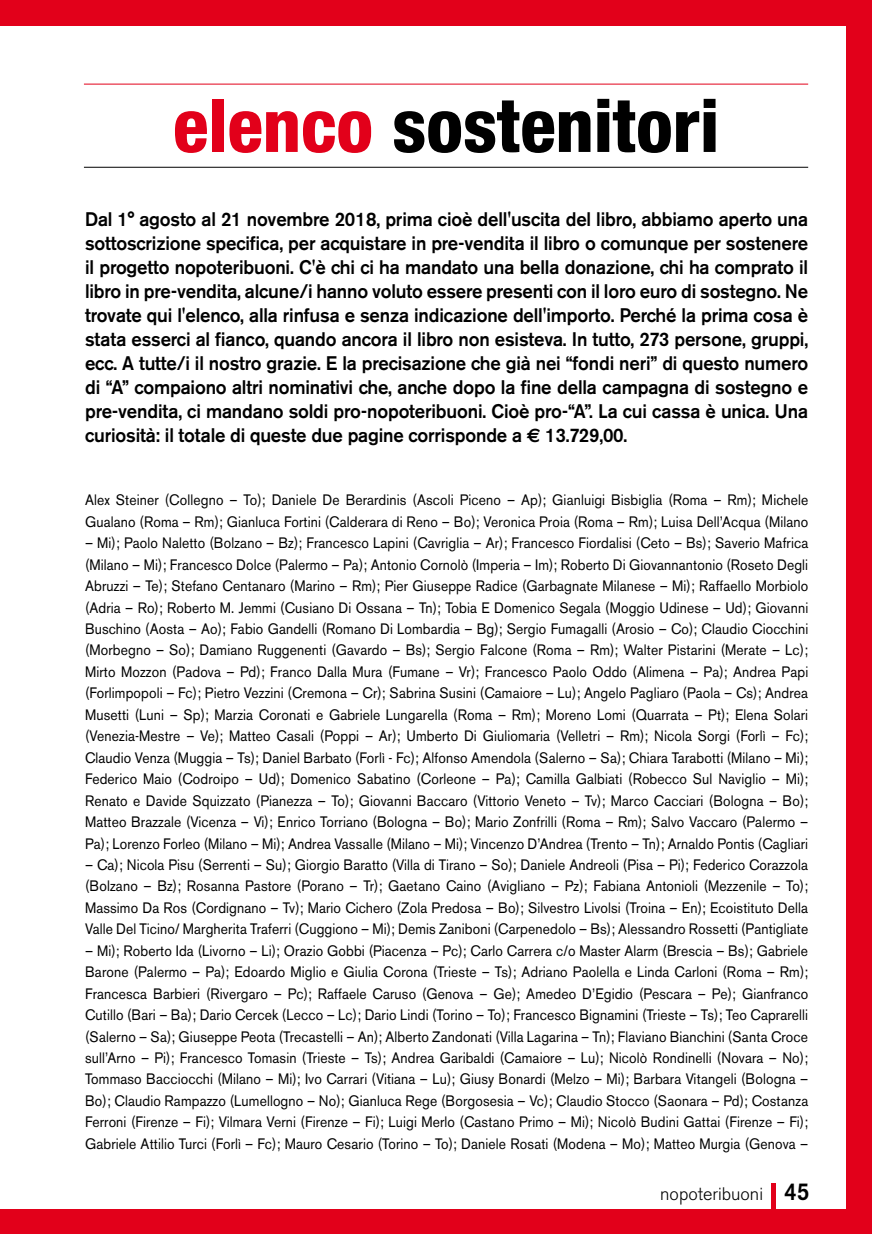
<style>
.page{position:relative;width:872px;height:1234px;background:#fff}
.page>*{position:absolute;margin:0;border:0;box-sizing:border-box;transform-origin:0 0}
.t1{font:800 condensed 73.5px "Helvetica Neue LT Std";color:#000}
.t2{font:500 19.5px/24px "Akzidenz Grotesk BE";letter-spacing:-.01em;color:#000;text-align:justify;scale:.95 1}
.t3{font:300 18px "Akzidenz Grotesk BE";color:#000}
.t4{font:15px/21.5px "Akzidenz Grotesk BE";letter-spacing:.01em;color:#000;text-align:justify;scale:.92 1}
.s1{color:#e2001a}
.s2{font-family:"Euro Sans";font-weight:700}
.s3{font-weight:500;font-size:24.15px}
</style>
<div class="page">
<hr style="left:84px;top:84px;width:724px;height:1px;background:#e2001a">
<hr style="left:84px;top:167px;width:724px;height:1px;background:#000">
<div style="left:771px;top:1182px;width:5px;height:51px;background:#e2001a"></div>
<div style="left:0;top:1208px;width:872px;height:25px;background:#e2001a"></div>
<div style="left:0;top:0;width:872px;height:26px;background:#e2001a"></div>
<div style="left:846px;top:0;width:26px;height:1233px;background:#e2001a"></div>
<h1 class="t1" style="left:173px;top:80px;width:547px"><span class="s1">elenco</span> sostenitori</h1>
<p class="t2" style="left:85px;top:207px;width:762px">Dal 1° agosto al 21 novembre 2018, prima cioè dell'uscita del libro, abbiamo aperto una sottoscrizione specifica, per acquistare in pre-vendita il libro o comunque per sostenere il progetto nopoteribuoni. C'è chi ci ha mandato una bella donazione, chi ha comprato il libro in pre-vendita, alcune/i hanno voluto essere presenti con il loro euro di sostegno. Ne trovate qui l'elenco, alla rinfusa e senza indicazione dell'importo. Perché la prima cosa è stata esserci al fianco, quando ancora il libro non esisteva. In tutto, 273 persone, gruppi, ecc. A tutte/i il nostro grazie. E la precisazione che già nei “fondi neri” di questo numero di “A” compaiono altri nominativi che, anche dopo la fine della campagna di sostegno e pre-vendita, ci mandano soldi pro-nopoteribuoni. Cioè pro-“A”. La cui cassa è unica. Una curiosità: il totale di queste due pagine corrisponde a <span class="s2">€</span> 13.729,00.</p>
<p class="t4" style="left:85px;top:489px;width:787px">Alex Steiner (Collegno – To); Daniele De Berardinis (Ascoli Piceno – Ap); Gianluigi Bisbiglia (Roma – Rm); Michele<br>Gualano (Roma – Rm); Gianluca Fortini (Calderara di Reno – Bo); Veronica Proia (Roma – Rm); Luisa Dell’Acqua (Milano</p>
<p class="t4" style="left:85px;top:532px;width:787px">– Mi); Paolo Naletto (Bolzano – Bz); Francesco Lapini (Cavriglia – Ar); Francesco Fiordalisi (Ceto – Bs); Saverio Mafrica (Milano – Mi); Francesco Dolce (Palermo – Pa); Antonio Cornolò (Imperia – Im); Roberto Di Giovannantonio (Roseto Degli Abruzzi – Te); Stefano Centanaro (Marino – Rm); Pier Giuseppe Radice (Garbagnate Milanese – Mi); Raffaello Morbiolo (Adria – Ro); Roberto M. Jemmi (Cusiano Di Ossana – Tn); Tobia E Domenico Segala (Moggio Udinese – Ud); Giovanni Buschino (Aosta – Ao); Fabio Gandelli (Romano Di Lombardia – Bg); Sergio Fumagalli (Arosio – Co); Claudio Ciocchini (Morbegno – So); Damiano Ruggenenti (Gavardo – Bs); Sergio Falcone (Roma – Rm); Walter Pistarini (Merate – Lc); Mirto Mozzon (Padova – Pd); Franco Dalla Mura (Fumane – Vr); Francesco Paolo Oddo (Alimena – Pa); Andrea Papi (Forlimpopoli – Fc); Pietro Vezzini (Cremona – Cr); Sabrina Susini (Camaiore – Lu); Angelo Pagliaro (Paola – Cs); Andrea Musetti (Luni – Sp); Marzia Coronati e Gabriele Lungarella (Roma – Rm); Moreno Lomi (Quarrata – Pt); Elena Solari (Venezia-Mestre – Ve); Matteo Casali (Poppi – Ar); Umberto Di Giuliomaria (Velletri – Rm); Nicola Sorgi (Forlì – Fc); Claudio Venza (Muggia – Ts); Daniel Barbato (Forlì - Fc); Alfonso Amendola (Salerno – Sa); Chiara Tarabotti (Milano – Mi); Federico Maio (Codroipo – Ud); Domenico Sabatino (Corleone – Pa); Camilla Galbiati (Robecco Sul Naviglio – Mi); Renato e Davide Squizzato (Pianezza – To); Giovanni Baccaro (Vittorio Veneto – Tv); Marco Cacciari (Bologna – Bo); Matteo Brazzale (Vicenza – Vi); Enrico Torriano (Bologna – Bo); Mario Zonfrilli (Roma – Rm); Salvo Vaccaro (Palermo – Pa); Lorenzo Forleo (Milano – Mi); Andrea Vassalle (Milano – Mi); Vincenzo D’Andrea (Trento – Tn); Arnaldo Pontis (Cagliari</p>
<p class="t4" style="left:85px;top:853px;width:787px">– Ca); Nicola Pisu (Serrenti – Su); Giorgio Baratto (Villa di Tirano – So); Daniele Andreoli (Pisa – Pi); Federico Corazzola (Bolzano – Bz); Rosanna Pastore (Porano – Tr); Gaetano Caino (Avigliano – Pz); Fabiana Antonioli (Mezzenile – To); Massimo Da Ros (Cordignano – Tv); Mario Cichero (Zola Predosa – Bo); Silvestro Livolsi (Troina – En); Ecoistituto Della Valle Del Ticino/ Margherita Traferri (Cuggiono – Mi); Demis Zaniboni (Carpenedolo – Bs); Alessandro Rossetti (Pantigliate</p>
<p class="t4" style="left:85px;top:939px;width:787px">– Mi); Roberto Ida (Livorno – Li); Orazio Gobbi (Piacenza – Pc); Carlo Carrera c/o Master Alarm (Brescia – Bs); Gabriele Barone (Palermo – Pa); Edoardo Miglio e Giulia Corona (Trieste – Ts); Adriano Paolella e Linda Carloni (Roma – Rm); Francesca Barbieri (Rivergaro – Pc); Raffaele Caruso (Genova – Ge); Amedeo D’Egidio (Pescara – Pe); Gianfranco Cutillo (Bari – Ba); Dario Cercek (Lecco – Lc); Dario Lindi (Torino – To); Francesco Bignamini (Trieste – Ts); Teo Caprarelli (Salerno – Sa); Giuseppe Peota (Trecastelli – An); Alberto Zandonati (Villa Lagarina – Tn); Flaviano Bianchini (Santa Croce sull’Arno – Pi); Francesco Tomasin (Trieste – Ts); Andrea Garibaldi (Camaiore – Lu); Nicolò Rondinelli (Novara – No); Tommaso Bacciocchi (Milano – Mi); Ivo Carrari (Vitiana – Lu); Giusy Bonardi (Melzo – Mi); Barbara Vitangeli (Bologna – Bo); Claudio Rampazzo (Lumellogno – No); Gianluca Rege (Borgosesia – Vc); Claudio Stocco (Saonara – Pd); Costanza Ferroni (Firenze – Fi); Vilmara Verni (Firenze – Fi); Luigi Merlo (Castano Primo – Mi); Nicolò Budini Gattai (Firenze – Fi); Gabriele Attilio Turci (Forlì – Fc); Mauro Cesario (Torino – To); Daniele Rosati (Modena – Mo); Matteo Murgia (Genova –</p>
<p class="t3" style="left:660px;top:1183px;width:150px">nopoteribuoni <span class="s3">45</span></p>
</div>
